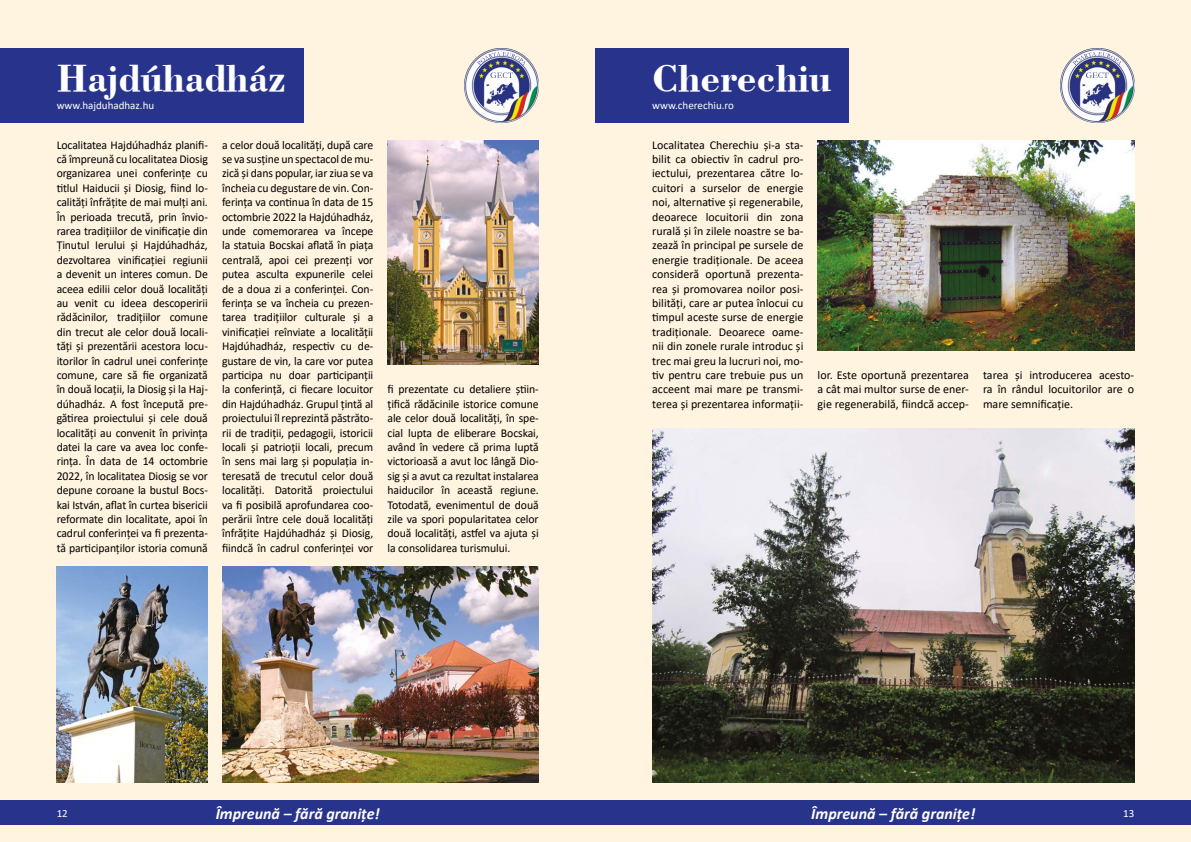
<style>
.page{position:relative;width:1191px;height:842px;background:#fff4e0}
.page>*{position:absolute;margin:0;border:0;box-sizing:border-box;transform-origin:0 0}
.t1{font:700 40px "Bodoni PFL";color:#fff}
.t2{font:italic 700 16px "Calibri";color:#fff}
.t3{font:12px/14.4px "Calibri";letter-spacing:-.01em;color:#000;text-align:justify}
.t4{font:11px "Calibri";color:#fff}
</style>
<div class="page">
<div style="left:595px;top:801px;width:596px;height:24px;background:#28348b"></div>
<div style="left:0;top:801px;width:595px;height:24px;background:#28348b"></div>
<div style="left:0;top:48px;width:303px;height:75px;background:#28348b"></div>
<img style="left:57px;top:566px;width:151px;height:216px">
<img style="left:222px;top:566px;width:317px;height:216px">
<img style="left:387px;top:140px;width:152px;height:225px">
<div style="left:595px;top:48px;width:254px;height:75px;background:#28348b"></div>
<img style="left:652px;top:428px;width:482px;height:354px">
<img style="left:817px;top:140px;width:317px;height:210px">
<img style="left:465px;top:48px;width:74px;height:74px">
<svg style="left:477px;top:52px;width:48px;height:14px"></svg>
<div style="left:491px;top:72px;width:21px;height:7px;background:#fff"></div>
<svg style="left:490px;top:72px;width:23px;height:6px"></svg>
<img style="left:1060px;top:48px;width:74px;height:74px">
<svg style="left:1072px;top:52px;width:48px;height:14px"></svg>
<div style="left:1086px;top:72px;width:21px;height:7px;background:#fff"></div>
<svg style="left:1086px;top:72px;width:22px;height:6px"></svg>
<h1 class="t1" style="left:57px;top:50px;width:230px">Hajdúhadház</h1>
<p class="t4" style="left:57px;top:98px;width:99px">www.hajduhadhaz.hu</p>
<p class="t3" style="left:57px;top:137px;width:153px">Localitatea Hajdúhadház planifi&shy;că împreună cu localitatea Diosig organizarea unei conferințe cu titlul Haiducii și Diosig, fiind lo&shy;calități înfrățite de mai mulți ani.<br>În perioada trecută, prin învio&shy;rarea tradițiilor de vinificație din Ținutul Ierului și Hajdúhadház, dezvoltarea vinificației regiunii a devenit un interes comun. De aceea edilii celor două localități au venit cu ideea descoperirii rădăcinilor, tradițiilor comune din trecut ale celor două locali&shy;tăți și prezentării acestora locu&shy;itorilor în cadrul unei conferințe comune, care să fie organizată în două locații, la Diosig și la Haj&shy;dúhadház. A fost începută pre&shy;gătirea proiectului și cele două localități au convenit în privința datei la care va avea loc confe&shy;rința. În data de 14 octombrie 2022, în localitatea Diosig se vor depune coroane la bustul Bocs&shy;kai István, aflat în curtea bisericii reformate din localitate, apoi în cadrul conferinței va fi prezenta&shy;tă participanților istoria comună</p>
<p class="t3" style="left:222px;top:137px;width:153px">a celor două localități, după care se va susține un spectacol de mu&shy;zică și dans popular, iar ziua se va încheia cu degustare de vin. Con&shy;ferința va continua în data de 15 octombrie 2022 la Hajdúhadház, unde comemorarea va începe la statuia Bocskai aflată în piața centrală, apoi cei prezenți vor putea asculta expunerile celei de a doua zi a conferinței. Con&shy;ferința se va încheia cu prezen&shy;tarea tradițiilor culturale și a vinificației reînviate a localității Hajdúhadház, respectiv cu de&shy;gustare de vin, la care vor putea participa nu doar participanții la conferință, ci fiecare locuitor din Hajdúhadház. Grupul țintă al proiectului îl reprezintă păstrăto&shy;rii de tradiții, pedagogii, istoricii locali și patrioții locali, precum în sens mai larg și populația in&shy;teresată de trecutul celor două localități. Datorită proiectului va fi posibilă aprofundarea coo&shy;perării între cele două localități înfrățite Hajdúhadház și Diosig, fiindcă în cadrul conferinței vor</p>
<p class="t3" style="left:387px;top:382px;width:153px">fi prezentate cu detaliere știin&shy;țifică rădăcinile istorice comune ale celor două localități, în spe&shy;cial lupta de eliberare Bocskai, având în vedere că prima luptă victorioasă a avut loc lângă Dio&shy;sig și a avut ca rezultat instalarea haiducilor în această regiune.<br>Totodată, evenimentul de două zile va spori popularitatea celor două localități, astfel va ajuta și la consolidarea turismului.</p>
<h1 class="t1" style="left:652px;top:50px;width:180px">Cherechiu</h1>
<p class="t4" style="left:652px;top:98px;width:83px">www.cherechiu.ro</p>
<p class="t3" style="left:652px;top:137px;width:153px">Localitatea Cherechiu și-a sta&shy;bilit ca obiectiv în cadrul pro&shy;iectului, prezentarea către lo&shy;cuitori a surselor de energie noi, alternative și regenerabile, deoarece locuitorii din zona rurală și în zilele noastre se ba&shy;zează în principal pe sursele de energie tradiționale. De aceea consideră oportună prezenta&shy;rea și promovarea noilor posi&shy;bilități, care ar putea înlocui cu timpul aceste surse de energie tradiționale. Deoarece oame&shy;nii din zonele rurale introduc și trec mai greu la lucruri noi, mo&shy;tiv pentru care trebuie pus un acceent mai mare pe transmi&shy;terea și prezentarea informații-</p>
<p class="t3" style="left:817px;top:367px;width:153px">lor. Este oportună prezentarea a cât mai multor surse de ener&shy;gie regenerabilă, fiindcă accep-</p>
<p class="t3" style="left:983px;top:367px;width:153px">tarea și introducerea acesto&shy;ra în rândul locuitorilor are o mare semnificație.</p>
<p class="t4" style="left:57px;top:806px;width:13px">12</p>
<h2 class="t2" style="left:216px;top:802px;width:166px">Împreună – fără granițe!</h2>
<h2 class="t2" style="left:811px;top:802px;width:166px">Împreună – fără granițe!</h2>
<p class="t4" style="left:1123px;top:806px;width:13px">13</p>
</div>
